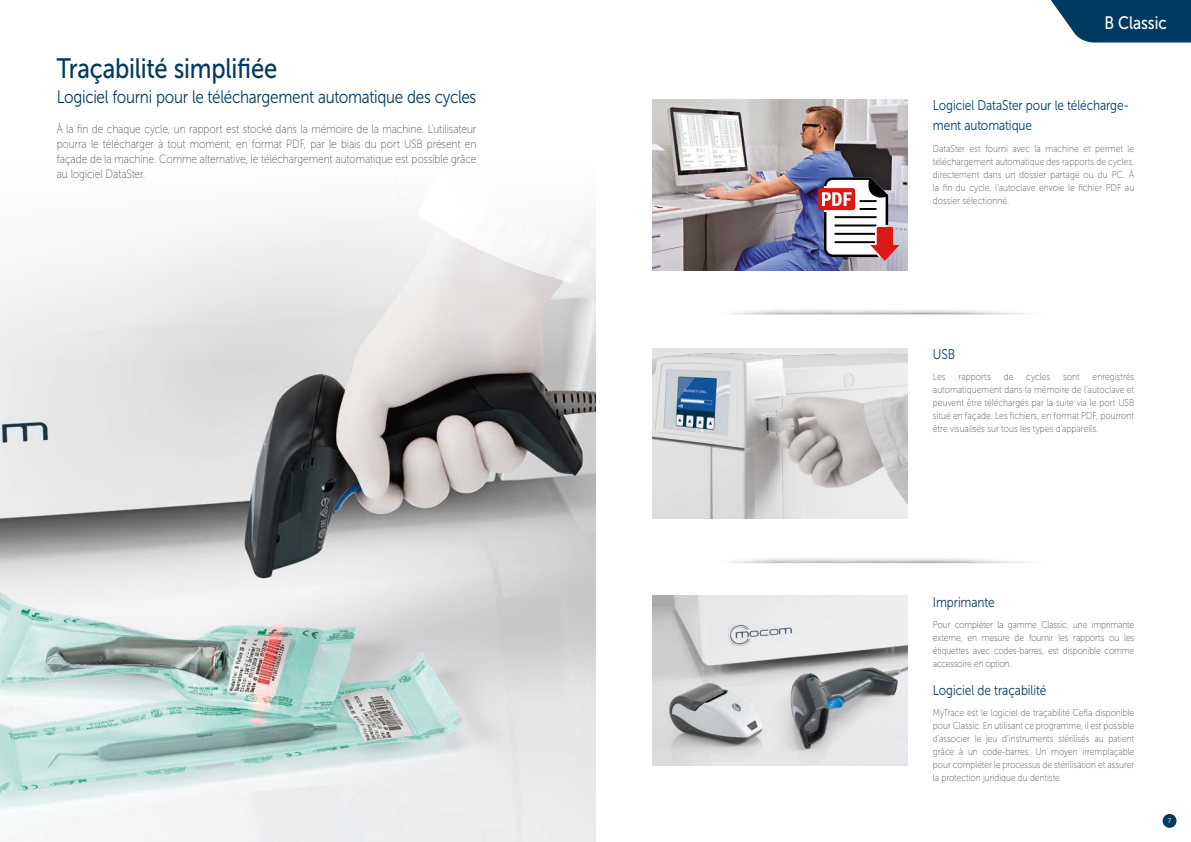
<style>
.page{position:relative;width:1191px;height:842px;background:#fff}
.page>*{position:absolute;margin:0;border:0;box-sizing:border-box;transform-origin:0 0}
.titolo{font:28px "Museo Sans 500";letter-spacing:-.01em;color:#003a60;scale:.85 1}
.sottotitolo{font:18px "Museo Sans 300";letter-spacing:-.02em;color:#003a60;scale:.85 1}
.sottotitolo-2{font:18px "Museo Sans 500";letter-spacing:-.005em;color:#fff;scale:.85 1}
.titolo_riquadro{font:14px/20px "Museo Sans 300";letter-spacing:-.005em;color:#003a60;scale:.85 1}
.corpo_testo{font:12px/15px "Museo Sans 100";letter-spacing:-.005em;color:#575756;text-align:justify;scale:.85 1}
.testo_riquadro{font:10px/13px "Museo Sans 100";letter-spacing:-.005em;color:#575756;text-align:justify;scale:.85 1}
.t1{font:7px "Museo Sans 300";color:#fff}
</style>
<div class="page">
<div style="left:1162px;top:814px;width:14px;height:14px;background:#003a60;border-radius:50%"></div>
<img style="left:0;top:193px;width:595px;height:649px">
<img style="left:652px;top:595px;width:255px;height:170px">
<img style="left:652px;top:348px;width:255px;height:170px">
<img style="left:652px;top:100px;width:255px;height:170px">
<div style="left:818px;top:188px;width:37px;height:22px;background:#dc1815;border-radius:2px"></div>
<svg style="left:822px;top:177px;width:77px;height:84px"></svg>
<svg style="left:1051px;top:0;width:140px;height:43px;background:#1e5173"></svg>
<p class="titolo" style="left:57px;top:53px;width:261px">Traçabilité simplifiée</p>
<p class="sottotitolo" style="left:57px;top:87px;width:495px">Logiciel fourni pour le téléchargement automatique des cycles</p>
<p class="corpo_testo" style="left:57px;top:121px;width:495px">À la fin de chaque cycle, un rapport est stocké dans la mémoire de la machine. L'utilisateur pourra le télécharger à tout moment, en format PDF, par le biais du port USB présent en façade de la machine. Comme alternative, le téléchargement automatique est possible grâce au logiciel DataSter.</p>
<p class="sottotitolo-2" style="left:1104px;top:13px;width:75px">B Classic</p>
<p class="titolo_riquadro" style="left:933px;top:96px;width:233px">Logiciel DataSter pour le télécharge&shy;ment automatique</p>
<p class="testo_riquadro" style="left:933px;top:142px;width:238px">DataSter est fourni avec la machine et permet le téléchargement automatique des rapports de cycles, directement dans un dossier partagé ou du PC. À la fin du cycle, l'autoclave envoie le fichier PDF au dossier sélectionné.</p>
<p class="titolo_riquadro" style="left:933px;top:344px;width:28px">USB</p>
<p class="testo_riquadro" style="left:933px;top:370px;width:16px">Les</p>
<p class="testo_riquadro" style="left:958px;top:370px;width:40px">rapports</p>
<p class="testo_riquadro" style="left:1003px;top:370px;width:13px">de</p>
<p class="testo_riquadro" style="left:1026px;top:370px;width:30px">cycles</p>
<p class="testo_riquadro" style="left:1063px;top:370px;width:21px">sont</p>
<p class="testo_riquadro" style="left:933px;top:370px;width:238px;text-indent:160px">enregistrés automatiquement dans la mémoire de l'autoclave et peuvent être téléchargés par la suite via le port USB situé en façade. Les fichiers, en format PDF, pourront être visualisés sur tous les types d'appareils.</p>
<p class="titolo_riquadro" style="left:933px;top:592px;width:74px">Imprimante</p>
<p class="testo_riquadro" style="left:933px;top:618px;width:238px">Pour compléter la gamme Classic, une imprimante externe, en mesure de fournir les rapports ou les étiquettes avec codes-barres, est disponible comme accessoire en option.</p>
<p class="titolo_riquadro" style="left:933px;top:680px;width:135px">Logiciel de traçabilité</p>
<p class="testo_riquadro" style="left:933px;top:706px;width:238px">MyTrace est le logiciel de traçabilité Cefla disponible pour Classic. En utilisant ce programme, il est possible d'associer le jeu d'instruments stérilisés au patient grâce à un code-barres. Un moyen irremplaçable pour compléter le processus de stérilisation et assurer la protection juridique du dentiste.</p>
<p class="t1" style="left:1167px;top:817px;width:5px">7</p>
</div>
